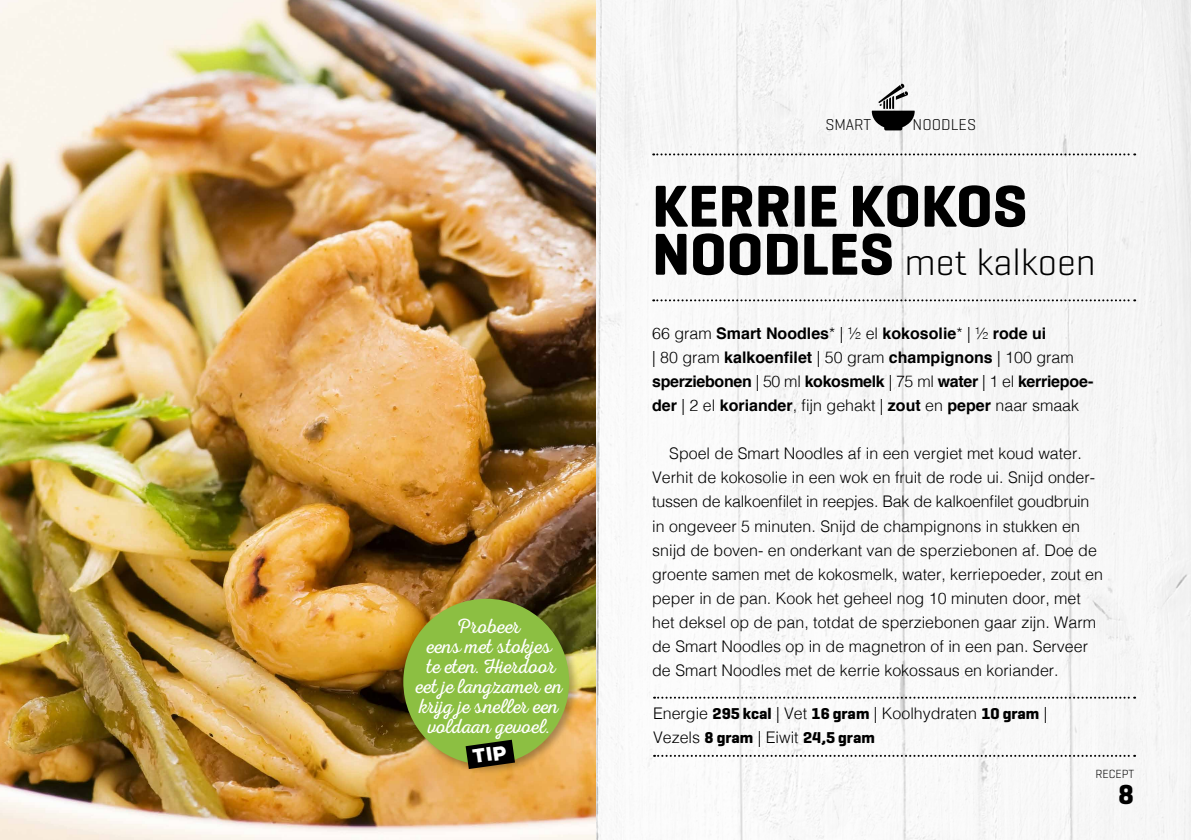
<style>
.page{position:relative;width:1191px;height:840px;background:#fff}
.page>*{position:absolute;margin:0;border:0;box-sizing:border-box;transform-origin:0 0}
.t1{font:700 60px "Geogrotesque";color:#000}
.t2{font:300 38px "Geogrotesque";color:#000}
.t3{font:700 28px "Geogrotesque";color:#000}
.t4{font:20.8px/20px "Nexa Rust Script L 00";letter-spacing:.005em;color:#fff;text-align:center}
.t5{font:300 16px/24px "Helvetica";color:#000}
.t6{font:700 16px/24px "Helvetica";color:#000}
.t7{font:700 16px "Geogrotesque";color:#000}
.t8{font:300 16px "Geogrotesque";color:#000}
.t9{font:300 12px "Geogrotesque";color:#000}
.s1{font-weight:700;font-size:60px}
.s2{font-weight:300}
.s3{font-family:"Geogrotesque";font-weight:700}
.s4{font-family:"Helvetica";font-weight:300}
</style>
<div class="page">
<img style="left:595px;top:0;width:596px;height:839px">
<img style="left:0;top:0;width:595px;height:839px">
<svg style="left:653px;top:153px;width:482px;height:2px"></svg>
<svg style="left:653px;top:299px;width:482px;height:2px"></svg>
<svg style="left:871px;top:83px;width:43px;height:47px"></svg>
<div style="left:400px;top:595px;width:180px;height:180px;background:#000;opacity:.3"></div>
<div style="left:403px;top:598px;width:166px;height:166px;background:#8cbf42;border-radius:50%"></div>
<svg style="left:654px;top:696px;width:481px;height:2px"></svg>
<svg style="left:654px;top:754px;width:481px;height:2px"></svg>
<svg style="left:465px;top:739px;width:50px;height:29px"></svg>
<h3 class="t4" style="left:416px;top:619px;width:148px">Probeer<br>eens met stokjes<br>te eten. Hierdoor eet je langzamer en krijg je sneller een voldaan gevoel.</h3>
<p class="t8" style="left:825px;top:115px;width:47px">SMART</p>
<p class="t8" style="left:912px;top:115px;width:65px">NOODLES</p>
<h1 class="t1" style="left:652px;top:169px;width:376px">KERRIE KOKOS</h1>
<h2 class="t2" style="left:652px;top:238px;width:445px"><span class="s1">NOODLES</span> met kalkoen</h2>
<p class="t6" style="left:652px;top:321px;width:443px"><span class="s2">66 gram</span> Smart Noodles<span class="s2">* | ½ el</span> kokosolie<span class="s2">* | ½</span> rode ui<br><span class="s2">| 80 gram</span> kalkoenfilet <span class="s2">| 50 gram</span> champignons <span class="s2">| 100 gram </span>sperziebonen <span class="s2">| 50 ml</span> kokosmelk <span class="s2">| 75 ml</span> water <span class="s2">| 1 el</span> kerriepoe&shy;der <span class="s2">| 2 el</span> koriander<span class="s2">, fijn gehakt |</span> zout <span class="s2">en</span> peper <span class="s2">naar smaak</span></p>
<p class="t5" style="left:652px;top:440px;width:452px;text-indent:17px">Spoel de Smart Noodles af in een vergiet met koud water.<br>Verhit de kokosolie in een wok en fruit de rode ui. Snijd onder&shy;tussen de kalkoenfilet in reepjes. Bak de kalkoenfilet goudbruin in ongeveer 5 minuten. Snijd de champignons in stukken en snijd de boven- en onderkant van de sperziebonen af. Doe de groente samen met de kokosmelk, water, kerriepoeder, zout en peper in de pan. Kook het geheel nog 10 minuten door, met het deksel op de pan, totdat de sperziebonen gaar zijn. Warm de Smart Noodles op in de magnetron of in een pan. Serveer de Smart Noodles met de kerrie kokossaus en koriander.</p>
<p class="t5" style="left:653px;top:700px;width:396px">Energie <span class="s3">295 kcal</span> | Vet <span class="s3">16 gram</span> | Koolhydraten <span class="s3">10 gram</span> |</p>
<p class="t7" style="left:653px;top:727px;width:223px"><span class="s4">Vezels</span> 8 gram <span class="s4">| Eiwit</span> 24,5 gram</p>
<p class="t9" style="left:1095px;top:766px;width:40px">RECEPT</p>
<h3 class="t3" style="left:1118px;top:776px;width:17px">8</h3>
</div>
